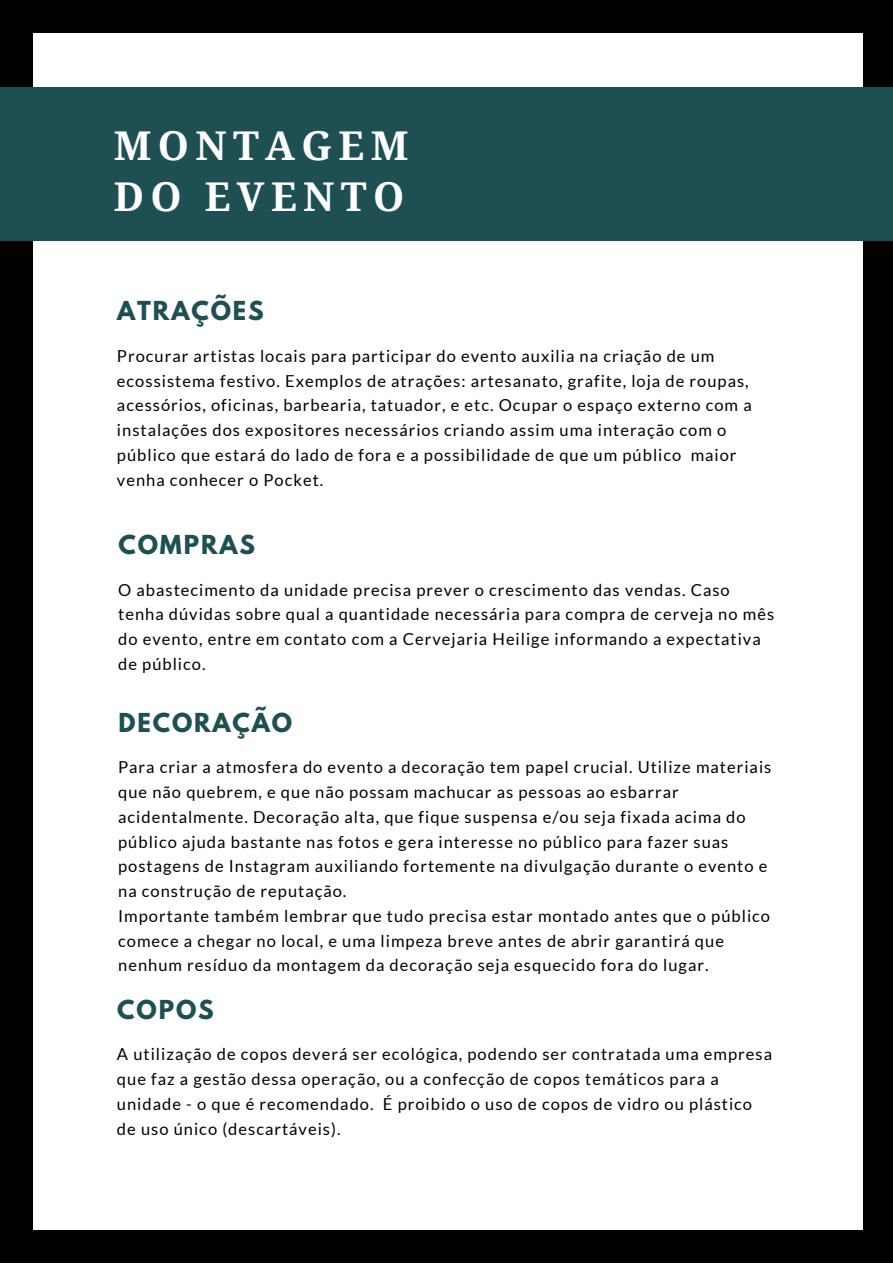
<style>
.page{position:relative;width:893px;height:1264px;background:#fff}
.page>*{position:absolute;margin:0;border:0;box-sizing:border-box;transform-origin:0 0}
.t1{font:700 39.6px/50.6px "Droid Serif";letter-spacing:.16em;color:#fff}
.t2{font:700 23.1px "League Spartan";letter-spacing:.08em;color:#1e5053}
.t3{font:16.5px/24.8px "Lato";letter-spacing:.06em;color:#000}
</style>
<div class="page">
<div style="left:0;top:0;width:892px;height:1262px;background:#000"></div>
<div style="left:34px;top:33px;width:828px;height:1196px;background:#fff"></div>
<div style="left:0;top:87px;width:892px;height:153px;background:#1e5053"></div>
<h1 class="t1" style="left:114px;top:121px;width:296px">MONTAGEM<br>DO EVENTO</h1>
<h2 class="t2" style="left:117px;top:299px;width:148px">ATRAÇÕES</h2>
<p class="t3" style="left:117px;top:343px;width:636px">Procurar artistas locais para participar do evento auxilia na criação de um ecossistema festivo. Exemplos de atrações: artesanato, grafite, loja de roupas, acessórios, oficinas, barbearia, tatuador, e etc. Ocupar o espaço externo com a instalações dos expositores necessários criando assim uma interação com o público que estará do lado de fora e a possibilidade de que um público maior venha conhecer o Pocket.</p>
<h2 class="t2" style="left:118px;top:533px;width:138px">COMPRAS</h2>
<p class="t3" style="left:118px;top:577px;width:657px">O abastecimento da unidade precisa prever o crescimento das vendas. Caso tenha dúvidas sobre qual a quantidade necessária para compra de cerveja no mês do evento, entre em contato com a Cervejaria Heilige informando a expectativa de público.</p>
<h2 class="t2" style="left:118px;top:711px;width:175px">DECORAÇÃO</h2>
<p class="t3" style="left:118px;top:754px;width:654px">Para criar a atmosfera do evento a decoração tem papel crucial. Utilize materiais que não quebrem, e que não possam machucar as pessoas ao esbarrar acidentalmente. Decoração alta, que fique suspensa e/ou seja fixada acima do público ajuda bastante nas fotos e gera interesse no público para fazer suas postagens de Instagram auxiliando fortemente na divulgação durante o evento e na construção de reputação.<br>Importante também lembrar que tudo precisa estar montado antes que o público comece a chegar no local, e uma limpeza breve antes de abrir garantirá que nenhum resíduo da montagem da decoração seja esquecido fora do lugar.</p>
<h2 class="t2" style="left:117px;top:998px;width:98px">COPOS</h2>
<p class="t3" style="left:117px;top:1041px;width:656px">A utilização de copos deverá ser ecológica, podendo ser contratada uma empresa que faz a gestão dessa operação, ou a confecção de copos temáticos para a unidade - o que é recomendado. É proibido o uso de copos de vidro ou plástico de uso único (descartáveis).</p>
</div>
